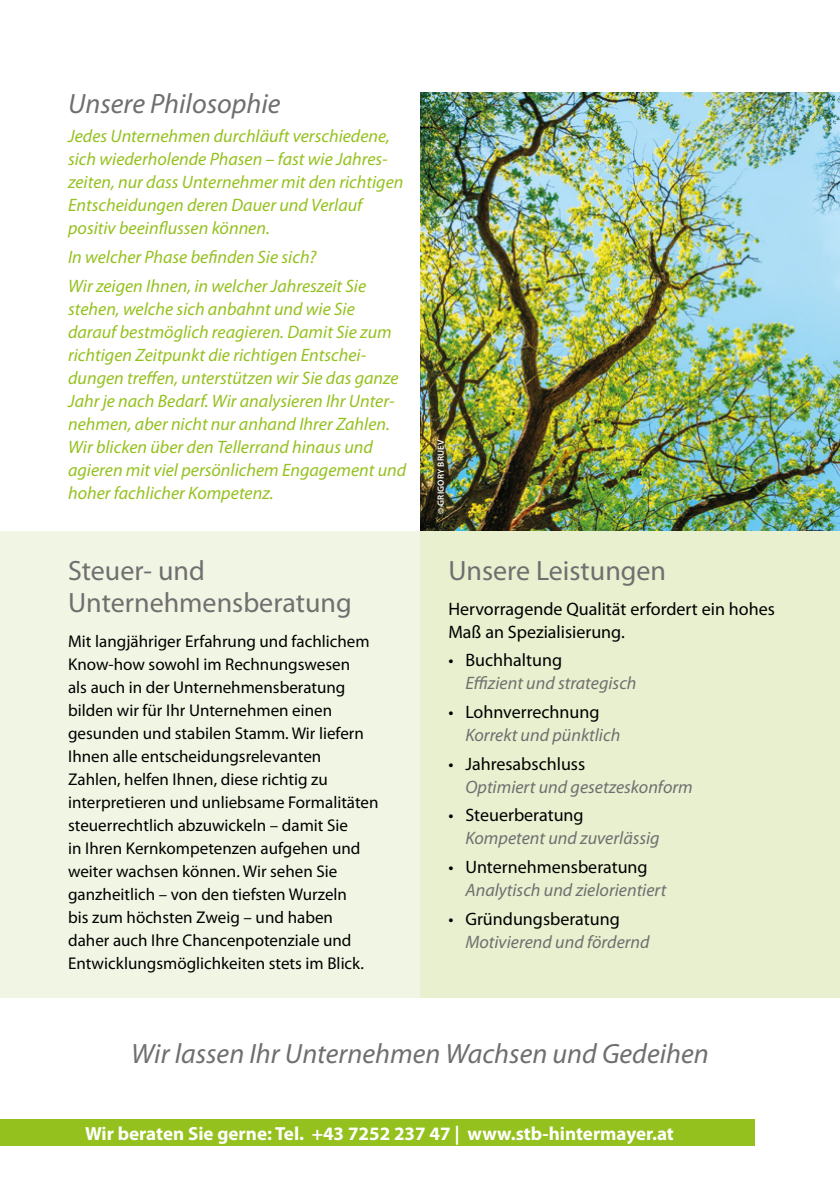
<style>
.page{position:relative;width:840px;height:1191px;background:#fff}
.page>*{position:absolute;margin:0;border:0;box-sizing:border-box;transform-origin:0 0}
.t1{font:italic 28px "Myriad Pro";color:#706f6f}
.t2{font:28px/32.2px "Myriad Pro";color:#706f6f}
.t3{font:700 19px "Myriad Pro";color:#fff}
.t4{font:italic 18px/23px "Myriad Pro";color:#95c11f}
.t5{font:18px/23px "Myriad Pro";color:#000}
.t6{font:italic 18px "Myriad Pro";color:#706f6f}
.t7{font:17px/23px "Myriad Pro";color:#000}
.t8{font:600 9px "Myriad Pro";letter-spacing:.02em;color:#fff}
</style>
<div class="page">
<div style="left:0;top:1119px;width:754px;height:26px;background:#95c11f"></div>
<div style="left:0;top:531px;width:420px;height:466px;background:#f1f6e4"></div>
<div style="left:420px;top:531px;width:419px;height:466px;background:#e8f0d0"></div>
<img style="left:420px;top:92px;width:419px;height:439px">
<h1 class="t1" style="left:68px;top:87px;width:214px">Unsere Philosophie</h1>
<p class="t4" style="left:68px;top:124px;width:336px">Jedes Unternehmen durchläuft verschiedene, sich wiederholende Phasen – fast wie Jahres&shy;zeiten, nur dass Unternehmer mit den richtigen Entscheidungen deren Dauer und Verlauf positiv beeinflussen können.</p>
<p class="t4" style="left:68px;top:242px;width:299px;line-height:28.6px">In welcher Phase befinden Sie sich?<br>Wir zeigen Ihnen, in welcher Jahreszeit Sie</p>
<p class="t4" style="left:68px;top:297px;width:339px">stehen, welche sich anbahnt und wie Sie darauf bestmöglich reagieren. Damit Sie zum richtigen Zeitpunkt die richtigen Entschei&shy;dungen treffen, unterstützen wir Sie das ganze Jahr je nach Bedarf. Wir analysieren Ihr Unter&shy;nehmen, aber nicht nur anhand Ihrer Zahlen.<br>Wir blicken über den Tellerrand hinaus und agieren mit viel persönlichem Engagement und hoher fachlicher Kompetenz.</p>
<h1 class="t2" style="left:68px;top:554px;width:285px">Steuer- und<br>Unternehmensberatung</h1>
<p class="t7" style="left:68px;top:629px;width:312px">Mit langjähriger Erfahrung und fachlichem Know-how sowohl im Rechnungswesen<br>als auch in der Unternehmensberatung bilden wir für Ihr Unternehmen einen gesunden und stabilen Stamm. Wir liefern Ihnen alle entscheidungsrelevanten<br>Zahlen, helfen Ihnen, diese richtig zu interpretieren und unliebsame Formalitäten steuerrechtlich abzuwickeln – damit Sie<br>in Ihren Kernkompetenzen aufgehen und weiter wachsen können. Wir sehen Sie ganzheitlich – von den tiefsten Wurzeln<br>bis zum höchsten Zweig – und haben<br>daher auch Ihre Chancenpotenziale und Entwicklungsmöglichkeiten stets im Blick.</p>
<p class="t8" style="left:435px;top:514px;width:76px;rotate:-90deg">© GRIGORY BRUEV</p>
<h1 class="t2" style="left:448px;top:554px;width:219px">Unsere Leistungen</h1>
<p class="t5" style="left:448px;top:597px;width:328px">Hervorragende Qualität erfordert ein hohes<br>Maß an Spezialisierung.</p>
<p class="t5" style="left:448px;top:648px;width:115px">• Buchhaltung</p>
<p class="t6" style="left:465px;top:672px;width:172px">Effizient und strategisch</p>
<p class="t5" style="left:448px;top:700px;width:153px">• Lohnverrechnung</p>
<p class="t6" style="left:465px;top:724px;width:156px">Korrekt und pünktlich</p>
<p class="t5" style="left:448px;top:752px;width:138px">• Jahresabschluss</p>
<p class="t6" style="left:465px;top:775px;width:229px">Optimiert und gesetzeskonform</p>
<p class="t5" style="left:448px;top:803px;width:137px">• Steuerberatung</p>
<p class="t6" style="left:465px;top:827px;width:196px">Kompetent und zuverlässig</p>
<p class="t5" style="left:448px;top:855px;width:201px">• Unternehmensberatung</p>
<p class="t6" style="left:465px;top:879px;width:202px">Analytisch und zielorientiert</p>
<p class="t5" style="left:448px;top:907px;width:173px">• Gründungsberatung</p>
<p class="t6" style="left:465px;top:930px;width:186px">Motivierend und fördernd</p>
<h1 class="t1" style="left:131px;top:1036px;width:578px">Wir lassen Ihr Unternehmen Wachsen und Gedeihen</h1>
<p class="t3" style="left:85px;top:1120px;width:590px">Wir beraten Sie gerne: Tel. +43 7252 237 47 | www.stb-hintermayer.at</p>
</div>
